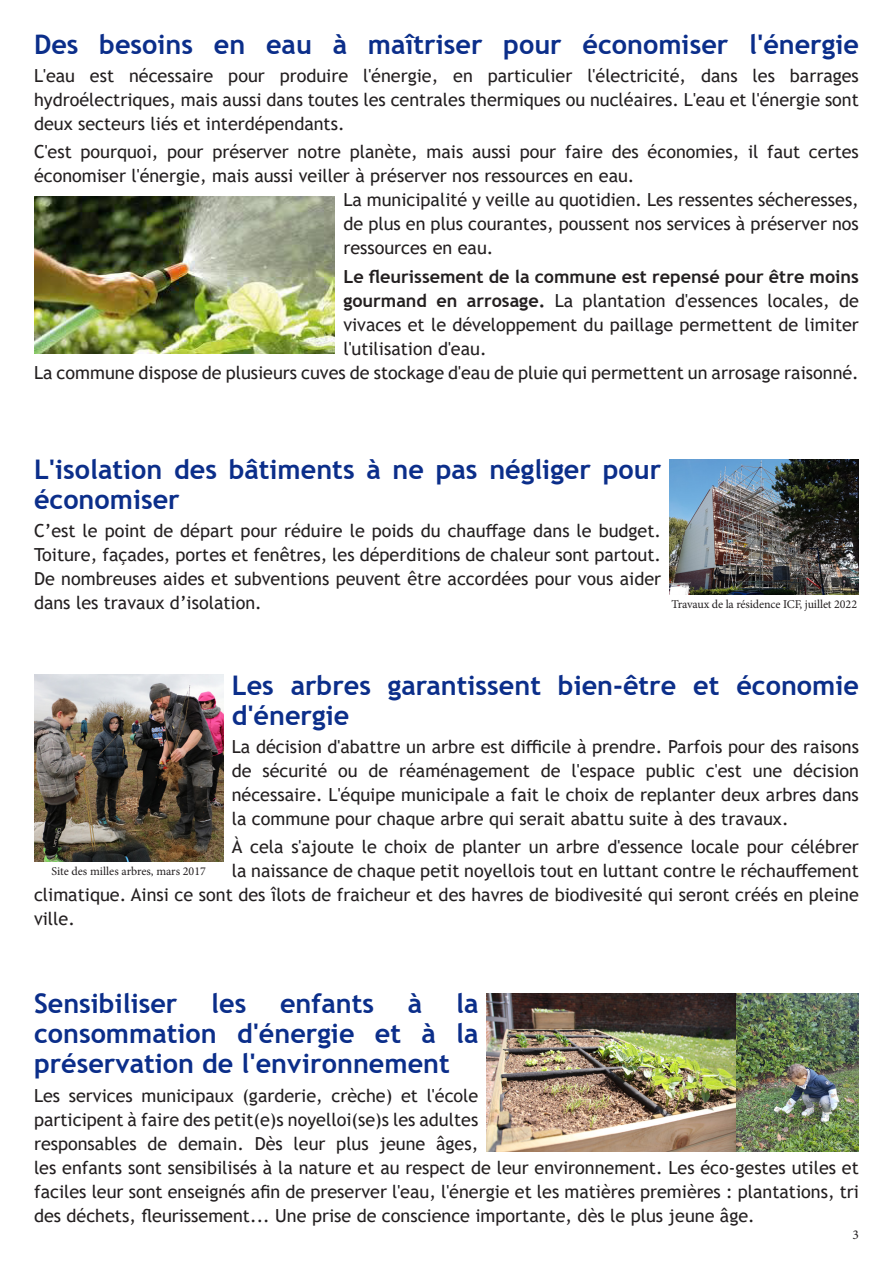
<style>
.page{position:relative;width:893px;height:1263px;background:#fff}
.page>*{position:absolute;margin:0;border:0;box-sizing:border-box;transform-origin:0 0}
.t1{font:700 27px/30px "Trebuchet MS";color:#0b2e8a}
.t2{font:18px/24px "Trebuchet MS";color:#231f20;text-align:justify}
.t3{font:13.5px "Minion Pro";color:#231f20}
.t4{font:12px "Minion Pro";letter-spacing:-.01em;color:#231f20}
.s1{font-weight:700}
</style>
<div class="page">
<img style="left:34px;top:197px;width:301px;height:157px">
<img style="left:34px;top:675px;width:189px;height:187px">
<img style="left:670px;top:459px;width:189px;height:135px">
<img style="left:487px;top:993px;width:372px;height:159px">
<p class="t1" style="left:34px;top:29px;width:826px">Des besoins en eau à maîtriser pour économiser l'énergie</p>
<p class="t2" style="left:34px;top:64px;width:826px">L'eau est nécessaire pour produire l'énergie, en particulier l'électricité, dans les barrages hydroélectriques, mais aussi dans toutes les centrales thermiques ou nucléaires. L'eau et l'énergie sont deux secteurs liés et interdépendants.</p>
<p class="t2" style="left:34px;top:140px;width:826px">C'est pourquoi, pour préserver notre planète, mais aussi pour faire des économies, il faut certes économiser l'énergie, mais aussi veiller à préserver nos ressources en eau.</p>
<p class="t2" style="left:343px;top:188px;width:517px">La municipalité y veille au quotidien. Les ressentes sécheresses, de plus en plus courantes, poussent nos services à préserver nos ressources en eau.</p>
<p class="t2" style="left:343px;top:264px;width:517px"><span class="s1">Le fleurissement de la commune est repensé pour être moins gourmand en arrosage.</span> La plantation d'essences locales, de vivaces et le développement du paillage permettent de limiter l'utilisation d'eau.</p>
<p class="t2" style="left:34px;top:360px;width:826px">La commune dispose de plusieurs cuves de stockage d'eau de pluie qui permettent un arrosage raisonné.</p>
<p class="t1" style="left:34px;top:455px;width:629px">L'isolation des bâtiments à ne pas négliger pour économiser</p>
<p class="t2" style="left:34px;top:519px;width:629px">C’est le point de départ pour réduire le poids du chauffage dans le budget.<br>Toiture, façades, portes et fenêtres, les déperditions de chaleur sont partout.<br>De nombreuses aides et subventions peuvent être accordées pour vous aider dans les travaux d’isolation.</p>
<p class="t4" style="left:671px;top:596px;width:187px">Travaux de la résidence ICF, juillet 2022</p>
<p class="t1" style="left:232px;top:670px;width:629px">Les arbres garantissent bien-être et économie d'énergie</p>
<p class="t2" style="left:232px;top:734px;width:629px">La décision d'abattre un arbre est difficile à prendre. Parfois pour des raisons de sécurité ou de réaménagement de l'espace public c'est une décision nécessaire. L'équipe municipale a fait le choix de replanter deux arbres dans la commune pour chaque arbre qui serait abattu suite à des travaux.</p>
<p class="t2" style="left:232px;top:834px;width:629px">À cela s'ajoute le choix de planter un arbre d'essence locale pour célébrer</p>
<p class="t2" style="left:232px;top:858px;width:629px">la naissance de chaque petit noyellois tout en luttant contre le réchauffement</p>
<p class="t2" style="left:34px;top:882px;width:826px">climatique. Ainsi ce sont des îlots de fraicheur et des havres de biodivesité qui seront créés en pleine</p>
<p class="t2" style="left:34px;top:906px;width:42px">ville.</p>
<p class="t4" style="left:51px;top:863px;width:156px">Site des milles arbres, mars 2017</p>
<p class="t1" style="left:34px;top:989px;width:446px;text-align:justify;text-indent:422px">la consommation d'énergie et à la préservation de l'environnement</p>
<p class="t2" style="left:34px;top:1083px;width:826px;text-align:left">Les services municipaux (garderie, crèche) et l'école<br>participent à faire des petit(e)s noyelloi(se)s les adultes<br>responsables de demain. Dès leur plus jeune âges,<br>les enfants sont sensibilisés à la nature et au respect de leur environnement. Les éco-gestes utiles et faciles leur sont enseignés afin de preserver l'eau, l'énergie et les matières premières : plantations, tri des déchets, fleurissement... Une prise de conscience importante, dès le plus jeune âge.</p>
<p class="t1" style="left:34px;top:989px;width:145px">Sensibiliser</p>
<p class="t1" style="left:211px;top:989px;width:164px">les enfants</p>
<p class="t1" style="left:408px;top:989px;width:16px">à</p>
<p class="t3" style="left:852px;top:1225px;width:8px">3</p>
</div>
